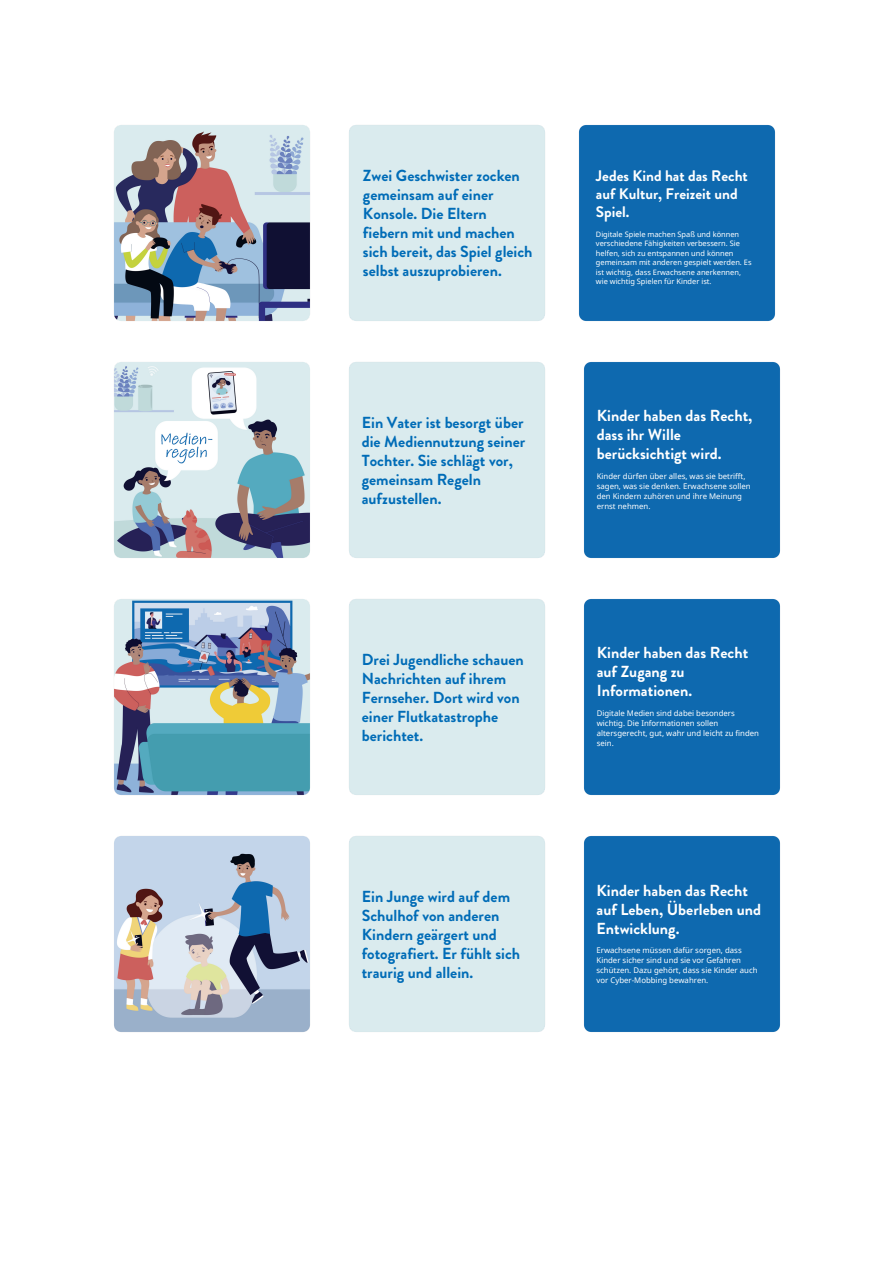
<style>
.page{position:relative;width:894px;height:1264px;background:#fff}
.page>*{position:absolute;margin:0;border:0;box-sizing:border-box;transform-origin:0 0}
.t1{font:700 16.05px/19px "Brandon Grotesque";color:#006cb7}
.t2{font:700 16.05px/19px "Brandon Grotesque";color:#fff}
.t3{font:700 15.3px/18.1px "Brandon Grotesque";color:#fff}
.t4{font:7.8px/9.9px "Noto Sans";color:#fff}
.t5{font:7.5px/9.4px "Noto Sans";color:#fff}
</style>
<div class="page">
<img style="left:114px;top:599px;width:196px;height:196px">
<img style="left:114px;top:362px;width:196px;height:196px">
<img style="left:114px;top:836px;width:196px;height:196px">
<img style="left:114px;top:125px;width:196px;height:196px">
<div style="left:579px;top:125px;width:196px;height:196px;background:#0e69af"></div>
<div style="left:584px;top:836px;width:196px;height:196px;background:#0e69af"></div>
<div style="left:584px;top:362px;width:196px;height:196px;background:#0e69af"></div>
<div style="left:584px;top:599px;width:196px;height:196px;background:#0e69af"></div>
<p class="t1" style="left:363px;top:166px;width:171px">Zwei Geschwister zocken gemeinsam auf einer<br>Konsole. Die Eltern fiebern mit und machen sich bereit, das Spiel gleich selbst auszuprobieren.</p>
<h1 class="t3" style="left:595px;top:167px;width:153px">Jedes Kind hat das Recht auf Kultur, Freizeit und<br>Spiel.</h1>
<p class="t5" style="left:595px;top:229px;width:157px">Digitale Spiele machen Spaß und können verschiedene Fähigkeiten verbessern. Sie helfen, sich zu entspannen und können gemeinsam mit anderen gespielt werden. Es ist wichtig, dass Erwachsene anerkennen, wie wichtig Spielen für Kinder ist.</p>
<p class="t1" style="left:361px;top:413px;width:165px">Ein Vater ist besorgt über die Mediennutzung seiner<br>Tochter. Sie schlägt vor, gemeinsam Regeln aufzustellen.</p>
<p class="t2" style="left:596px;top:406px;width:157px">Kinder haben das Recht, dass ihr Wille berücksichtigt wird.</p>
<p class="t4" style="left:596px;top:471px;width:155px">Kinder dürfen über alles, was sie betrifft, sagen, was sie denken. Erwachsene sollen den Kindern zuhören und ihre Meinung ernst nehmen.</p>
<p class="t1" style="left:361px;top:650px;width:163px">Drei Jugendliche schauen<br>Nachrichten auf ihrem<br>Fernseher. Dort wird von einer Flutkatastrophe berichtet.</p>
<p class="t2" style="left:596px;top:643px;width:153px">Kinder haben das Recht auf Zugang zu<br>Informationen.</p>
<p class="t4" style="left:596px;top:708px;width:164px">Digitale Medien sind dabei besonders wichtig. Die Informationen sollen altersgerecht, gut, wahr und leicht zu finden sein.</p>
<p class="t1" style="left:361px;top:887px;width:160px">Ein Junge wird auf dem<br>Schulhof von anderen<br>Kindern geärgert und fotografiert. Er fühlt sich traurig und allein.</p>
<p class="t2" style="left:596px;top:881px;width:166px">Kinder haben das Recht auf Leben, Überleben und<br>Entwicklung.</p>
<p class="t4" style="left:596px;top:945px;width:162px">Erwachsene müssen dafür sorgen, dass Kinder sicher sind und sie vor Gefahren schützen. Dazu gehört, dass sie Kinder auch vor Cyber-Mobbing bewahren.</p>
</div>
